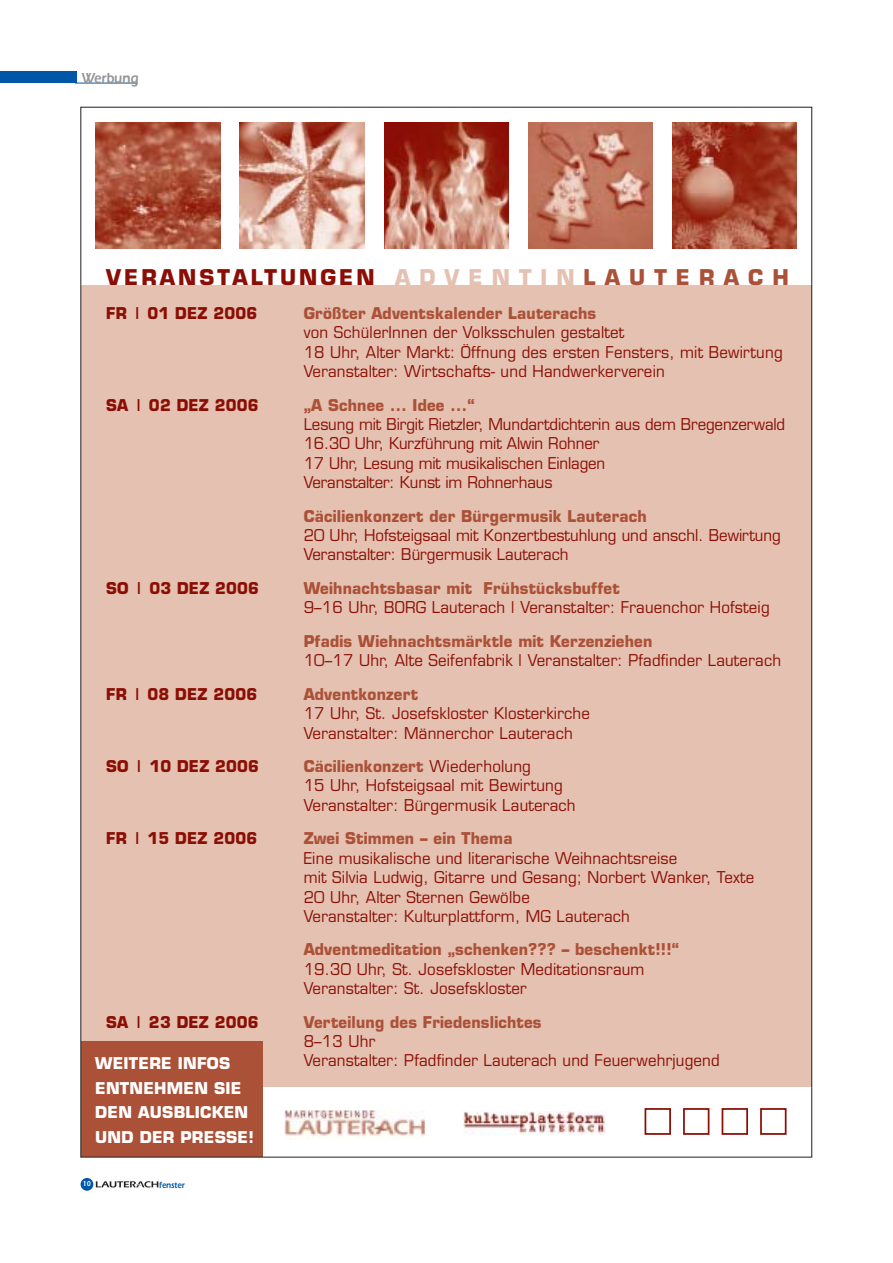
<style>
.page{position:relative;width:893px;height:1263px;background:#fff}
.page>*{position:absolute;margin:0;border:0;box-sizing:border-box;transform-origin:0 0}
.t1{font:700 21.15px "Eurostile";letter-spacing:.435em;color:#8b0e04}
.t2{font:15.9px/19.4px "Eurostile";letter-spacing:.015em;color:#8b0e04;scale:.95 1}
.t3{font:700 15.9px "Eurostile";letter-spacing:.015em;color:#ab5138;scale:.95 1}
.t4{font:15.9px/19.4px "Eurostile";letter-spacing:-.005em;color:#8b0e04;scale:.95 1}
.t5{font:700 15.9px "Eurostile";letter-spacing:.015em;color:#8b0e04;scale:.95 1}
.t6{font:700 15.9px/24.8px "Eurostile";letter-spacing:.015em;color:#fff}
.t7{font:600 15px "Itc Eras";color:#939598;scale:.85 1}
.t8{font:600 9px "Itc Eras";color:#0057a8;scale:.85 1}
.t9{font:600 7.5px "Itc Eras";color:#fff;scale:.85 1}
.s1{color:#e4c1b1}
.s2{color:#ab5138}
.s3{font-weight:700;color:#ab5138}
</style>
<div class="page">
<div style="left:0;top:72px;width:76px;height:11px;background:#0057a8"></div>
<hr style="left:75px;top:83px;width:63px;height:1px;background:#0057a8">
<div style="left:81px;top:1178px;width:12px;height:13px;background:#0057a8;border-radius:50%"></div>
<svg style="left:96px;top:1181px;width:62px;height:6px"></svg>
<div style="left:81px;top:285px;width:730px;height:801px;background:#e4c1b1"></div>
<div style="left:81px;top:1042px;width:182px;height:115px;background:#ab5138"></div>
<svg style="left:644px;top:1108px;width:143px;height:27px"></svg>
<img style="left:284px;top:1110px;width:140px;height:27px">
<img style="left:463px;top:1112px;width:143px;height:22px">
<img style="left:96px;top:122px;width:124px;height:126px">
<img style="left:240px;top:122px;width:124px;height:126px">
<img style="left:384px;top:122px;width:124px;height:126px">
<img style="left:528px;top:122px;width:125px;height:126px">
<img style="left:672px;top:122px;width:125px;height:126px">
<p class="t7" style="left:81px;top:73px;width:69px">Werbung</p>
<h1 class="t1" style="left:106px;top:270px;width:684px">VERANSTALTUNGEN <span class="s1">ADVENTIN</span><span class="s2">LAUTERACH</span></h1>
<p class="t5" style="left:106px;top:307px;width:161px">FR | 01 DEZ 2006</p>
<p class="t3" style="left:304px;top:307px;width:310px">Größter Adventskalender Lauterachs</p>
<p class="t2" style="left:304px;top:324px;width:506px">von SchülerInnen der Volksschulen gestaltet<br>18 Uhr, Alter Markt: Öffnung des ersten Fensters, mit Bewirtung<br>Veranstalter: Wirtschafts- und Handwerkerverein</p>
<p class="t5" style="left:106px;top:399px;width:162px">SA | 02 DEZ 2006</p>
<p class="t3" style="left:304px;top:399px;width:182px">„A Schnee ... Idee ...“</p>
<p class="t4" style="left:304px;top:416px;width:508px">Lesung mit Birgit Rietzler, Mundartdichterin aus dem Bregenzerwald 16.30 Uhr, Kurzführung mit Alwin Rohner<br>17 Uhr, Lesung mit musikalischen Einlagen<br>Veranstalter: Kunst im Rohnerhaus</p>
<p class="t3" style="left:304px;top:510px;width:363px">Cäcilienkonzert der Bürgermusik Lauterach</p>
<p class="t2" style="left:304px;top:527px;width:504px">20 Uhr, Hofsteigsaal mit Konzertbestuhlung und anschl. Bewirtung<br>Veranstalter: Bürgermusik Lauterach</p>
<p class="t5" style="left:106px;top:582px;width:162px">SO | 03 DEZ 2006</p>
<p class="t3" style="left:304px;top:582px;width:334px">Weihnachtsbasar mit Frühstücksbuffet</p>
<p class="t2" style="left:304px;top:599px;width:492px">9–16 Uhr, BORG Lauterach | Veranstalter: Frauenchor Hofsteig</p>
<p class="t3" style="left:304px;top:635px;width:369px">Pfadis Wiehnachtsmärktle mit Kerzenziehen</p>
<p class="t2" style="left:304px;top:652px;width:504px">10–17 Uhr, Alte Seifenfabrik | Veranstalter: Pfadfinder Lauterach</p>
<p class="t5" style="left:106px;top:688px;width:161px">FR | 08 DEZ 2006</p>
<p class="t3" style="left:304px;top:688px;width:122px">Adventkonzert</p>
<p class="t2" style="left:304px;top:705px;width:303px">17 Uhr, St. Josefskloster Klosterkirche<br>Veranstalter: Männerchor Lauterach</p>
<p class="t5" style="left:106px;top:760px;width:162px">SO | 10 DEZ 2006</p>
<p class="t2" style="left:304px;top:758px;width:288px"><span class="s3">Cäcilienkonzert</span> Wiederholung<br>15 Uhr, Hofsteigsaal mit Bewirtung<br>Veranstalter: Bürgermusik Lauterach</p>
<p class="t5" style="left:106px;top:832px;width:161px">FR | 15 DEZ 2006</p>
<p class="t3" style="left:304px;top:832px;width:221px">Zwei Stimmen – ein Thema</p>
<p class="t2" style="left:304px;top:850px;width:476px">Eine musikalische und literarische Weihnachtsreise<br>mit Silvia Ludwig, Gitarre und Gesang; Norbert Wanker, Texte 20 Uhr, Alter Sternen Gewölbe<br>Veranstalter: Kulturplattform, MG Lauterach</p>
<p class="t3" style="left:304px;top:943px;width:397px">Adventmeditation „schenken??? – beschenkt!!!“</p>
<p class="t2" style="left:304px;top:961px;width:360px">19.30 Uhr, St. Josefskloster Meditationsraum<br>Veranstalter: St. Josefskloster</p>
<p class="t5" style="left:106px;top:1016px;width:162px">SA | 23 DEZ 2006</p>
<p class="t3" style="left:304px;top:1016px;width:252px">Verteilung des Friedenslichtes</p>
<p class="t2" style="left:304px;top:1033px;width:77px">8–13 Uhr</p>
<p class="t6" style="left:95px;top:1052px;width:137px">WEITERE INFOS</p>
<p class="t2" style="left:304px;top:1053px;width:440px">Veranstalter: Pfadfinder Lauterach und Feuerwehrjugend</p>
<p class="t6" style="left:95px;top:1077px;width:160px">ENTNEHMEN SIE<br>DEN AUSBLICKEN<br>UND DER PRESSE!</p>
<p class="t9" style="left:83px;top:1181px;width:11px">10</p>
<p class="t8" style="left:159px;top:1181px;width:31px">fenster</p>
</div>
